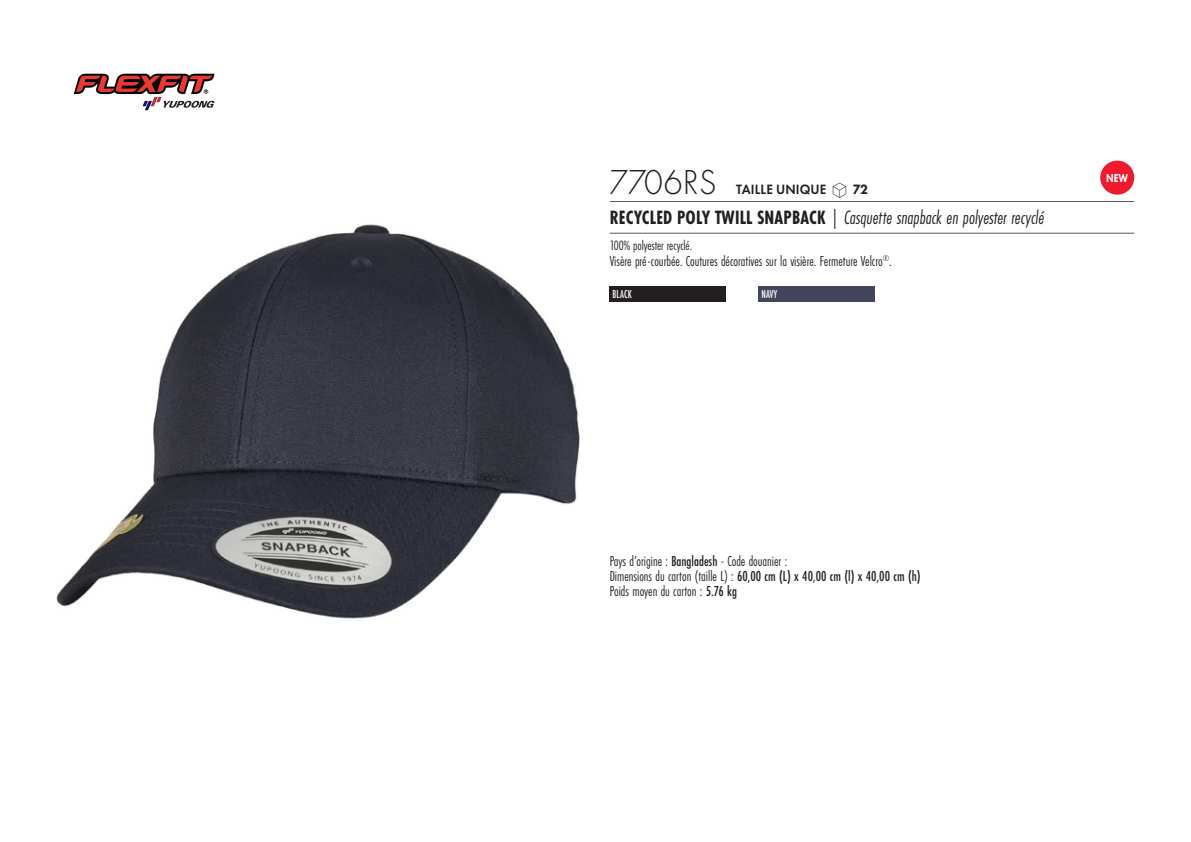
<style>
.page{position:relative;width:1191px;height:842px;background:#fff}
.page>*{position:absolute;margin:0;border:0;box-sizing:border-box;transform-origin:0 0}
.t1{font:300 36px "Futura PT";letter-spacing:.005em;color:#231f20;scale:.95 1}
.t2{font:italic 20px "Futura PT Cond";color:#231f20;scale:.95 1}
.t3{font:15px "Futura PT Cond";color:#231f20;scale:.95 1}
.t4{font:500 15px "Futura PT Cond";color:#231f20;scale:.95 1}
.grammage_2020{font:14px "Futura PT Cond";letter-spacing:-.005em;color:#231f20;scale:.95 1}
.t5{font:600 14px "Futura PT";letter-spacing:.01em;color:#231f20;scale:.95 1}
.Coloris_nuancier_bla{font:500 12px "Futura PT Cond";letter-spacing:.01em;color:#fff;scale:.9 1}
.nuancier_bloc_packsh{font:800 12px "Futura PT";color:#fff;scale:.8 1}
.s1{font-family:"Linotype Shapeshifter";font-weight:400;font-size:20px}
.s2{font-weight:800}
.s3{font-weight:700;font-style:normal}
.s4{font-weight:500}
.s5{font-weight:400}
</style>
<div class="page">
<img style="left:57px;top:224px;width:522px;height:395px">
<svg style="left:74px;top:74px;width:141px;height:36px"></svg>
<div style="left:609px;top:286px;width:117px;height:16px;background:#231f20"></div>
<div style="left:758px;top:286px;width:116px;height:16px;background:#43455c"></div>
<div style="left:1100px;top:161px;width:34px;height:34px;background:#ee1b2d;border-radius:50%"></div>
<hr style="left:609px;top:201px;width:525px;height:1px;background:#57585a">
<hr style="left:609px;top:233px;width:525px;height:1px;background:#57585a">
<p class="t1" style="left:609px;top:162px;width:114px">7706RS</p>
<p class="t5" style="left:736px;top:181px;width:140px">TAILLE UNIQUE <span class="s1">S</span> <span class="s2">72</span></p>
<p class="t2" style="left:610px;top:206px;width:459px"><span class="s3">RECYCLED POLY TWILL SNAPBACK</span> | Casquette snapback en polyester recyclé</p>
<p class="grammage_2020" style="left:609px;top:238px;width:88px">100% polyester recyclé.</p>
<p class="t3" style="left:609px;top:253px;width:298px">Visère pré-courbée. Coutures décoratives sur la visière. Fermeture Velcro<sup>®</sup>.</p>
<p class="Coloris_nuancier_bla" style="left:612px;top:287px;width:23px">BLACK</p>
<p class="Coloris_nuancier_bla" style="left:761px;top:287px;width:19px">NAVY</p>
<p class="nuancier_bloc_packsh" style="left:1106px;top:171px;width:29px">NEW</p>
<p class="t3" style="left:609px;top:552px;width:188px">Pays d’origine : <span class="s4">Bangladesh</span> - Code douanier :</p>
<p class="t4" style="left:609px;top:567px;width:329px"><span class="s5">Dimensions du carton (taille L) :</span> 60,00 cm (L) x 40,00 cm (l) x 40,00 cm (h)</p>
<p class="t3" style="left:609px;top:582px;width:136px">Poids moyen du carton : <span class="s4">5.76 kg</span></p>
</div>
